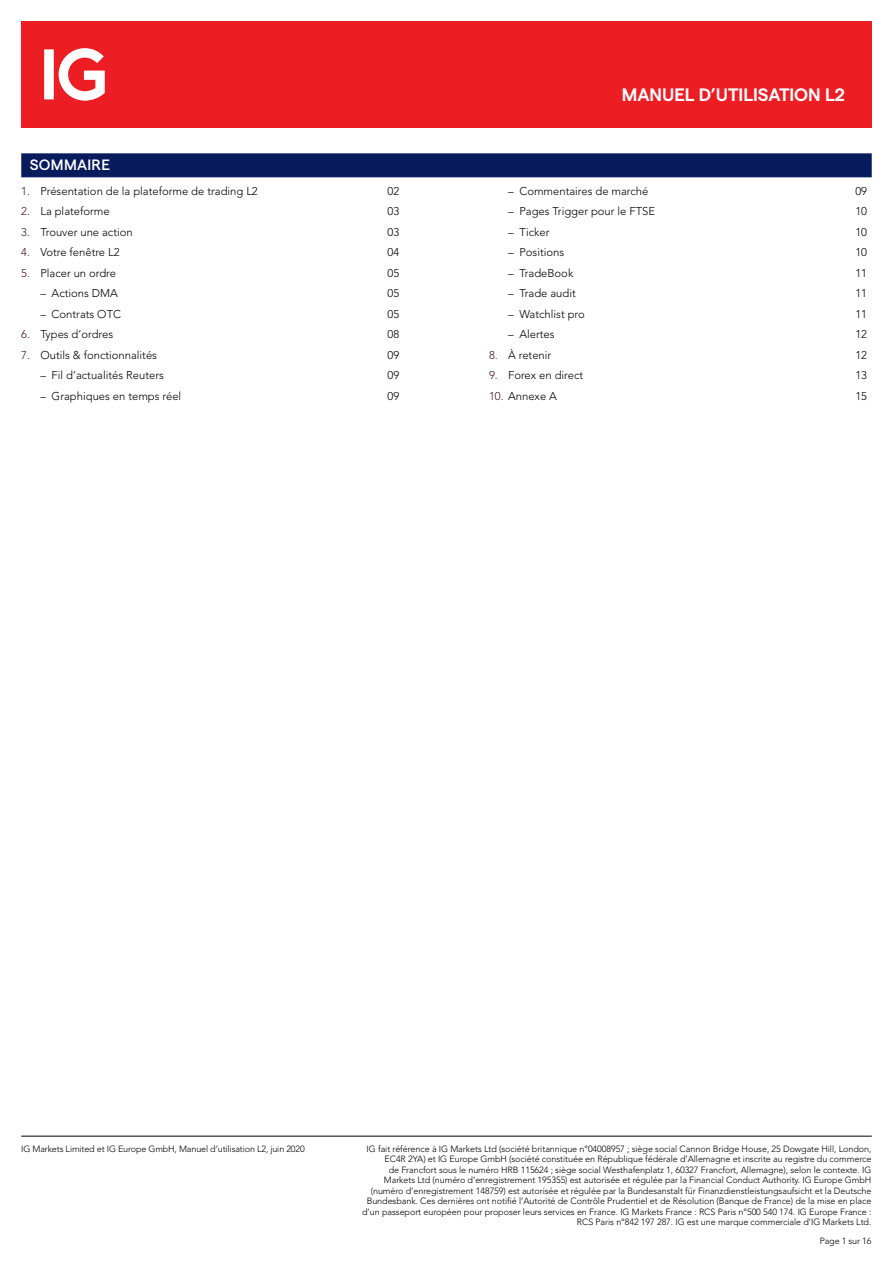
<style>
.page{position:relative;width:893px;height:1263px;background:#fff}
.page>*{position:absolute;margin:0;border:0;box-sizing:border-box;transform-origin:0 0}
.t1{font:600 18px "Matter SQ";color:#fff}
.t2{font:500 15px "Matter SQ";letter-spacing:.02em;color:#fff}
.t3{font:300 11.25px "Avenir LT Std";color:#000}
.t4{font:300 9px/10.5px "Avenir LT Std";letter-spacing:-.005em;color:#000;text-align:right}
.s1{color:#4b1322}
</style>
<div class="page">
<div style="left:21px;top:21px;width:851px;height:107px;background:#ed1d24"></div>
<svg style="left:44px;top:48px;width:61px;height:53px"></svg>
<hr style="left:21px;top:1136px;width:851px;height:1px;background:#000">
<div style="left:21px;top:153px;width:851px;height:24px;background:#081b5d"></div>
<h2 class="t2" style="left:30px;top:154px;width:82px">SOMMAIRE</h2>
<p class="t3" style="left:21px;top:184px;width:238px"><span class="s1">1.</span> Présentation de la plateforme de trading L2</p>
<p class="t3" style="left:388px;top:184px;width:13px">02</p>
<p class="t3" style="left:21px;top:205px;width:90px"><span class="s1">2.</span> La plateforme</p>
<p class="t3" style="left:388px;top:205px;width:13px">03</p>
<p class="t3" style="left:21px;top:225px;width:113px"><span class="s1">3.</span> Trouver une action</p>
<p class="t3" style="left:388px;top:225px;width:13px">03</p>
<p class="t3" style="left:21px;top:246px;width:100px"><span class="s1">4.</span> Votre fenêtre L2</p>
<p class="t3" style="left:388px;top:246px;width:13px">04</p>
<p class="t3" style="left:21px;top:266px;width:96px"><span class="s1">5.</span> Placer un ordre</p>
<p class="t3" style="left:388px;top:266px;width:13px">05</p>
<p class="t3" style="left:40px;top:287px;width:79px">– Actions DMA</p>
<p class="t3" style="left:388px;top:287px;width:13px">05</p>
<p class="t3" style="left:40px;top:307px;width:82px">– Contrats OTC</p>
<p class="t3" style="left:388px;top:307px;width:13px">05</p>
<p class="t3" style="left:21px;top:328px;width:93px"><span class="s1">6.</span> Types d’ordres</p>
<p class="t3" style="left:388px;top:328px;width:13px">08</p>
<p class="t3" style="left:21px;top:348px;width:137px"><span class="s1">7.</span> Outils &amp; fonctionnalités</p>
<p class="t3" style="left:388px;top:348px;width:13px">09</p>
<p class="t3" style="left:40px;top:369px;width:125px">– Fil d’actualités Reuters</p>
<p class="t3" style="left:388px;top:369px;width:13px">09</p>
<p class="t3" style="left:40px;top:389px;width:142px">– Graphiques en temps réel</p>
<p class="t3" style="left:388px;top:389px;width:13px">09</p>
<h1 class="t1" style="left:622px;top:81px;width:225px">MANUEL D’UTILISATION L2</h1>
<p class="t3" style="left:508px;top:184px;width:142px">– Commentaires de marché</p>
<p class="t3" style="left:855px;top:184px;width:13px">09</p>
<p class="t3" style="left:508px;top:205px;width:148px">– Pages Trigger pour le FTSE</p>
<p class="t3" style="left:855px;top:205px;width:13px">10</p>
<p class="t3" style="left:508px;top:225px;width:43px">– Ticker</p>
<p class="t3" style="left:855px;top:225px;width:13px">10</p>
<p class="t3" style="left:508px;top:246px;width:58px">– Positions</p>
<p class="t3" style="left:855px;top:246px;width:13px">10</p>
<p class="t3" style="left:508px;top:266px;width:67px">– TradeBook</p>
<p class="t3" style="left:855px;top:266px;width:13px">11</p>
<p class="t3" style="left:508px;top:287px;width:69px">– Trade audit</p>
<p class="t3" style="left:855px;top:287px;width:13px">11</p>
<p class="t3" style="left:508px;top:307px;width:78px">– Watchlist pro</p>
<p class="t3" style="left:855px;top:307px;width:13px">11</p>
<p class="t3" style="left:508px;top:328px;width:48px">– Alertes</p>
<p class="t3" style="left:855px;top:328px;width:13px">12</p>
<p class="t3" style="left:489px;top:348px;width:64px"><span class="s1">8.</span> À retenir</p>
<p class="t3" style="left:855px;top:348px;width:13px">12</p>
<p class="t3" style="left:489px;top:369px;width:96px"><span class="s1">9.</span> Forex en direct</p>
<p class="t3" style="left:855px;top:369px;width:13px">13</p>
<p class="t3" style="left:489px;top:389px;width:69px"><span class="s1">10.</span> Annexe A</p>
<p class="t3" style="left:855px;top:389px;width:13px">15</p>
<p class="t4" style="left:21px;top:1143px;width:285px">IG Markets Limited et IG Europe GmbH, Manuel d’utilisation L2, juin 2020</p>
<p class="t4" style="left:362px;top:1143px;width:511px">IG fait référence à IG Markets Ltd (société britannique n°04008957 ; siège social Cannon Bridge House, 25 Dowgate Hill, London, EC4R 2YA) et IG Europe GmbH (société constituée en République fédérale d’Allemagne et inscrite au registre du commerce<br>de Francfort sous le numéro HRB 115624 ; siège social Westhafenplatz 1, 60327 Francfort, Allemagne), selon le contexte. IG Markets Ltd (numéro d’enregistrement 195355) est autorisée et régulée par la Financial Conduct Authority. IG Europe GmbH (numéro d’enregistrement 148759) est autorisée et régulée par la Bundesanstalt für Finanzdienstleistungsaufsicht et la Deutsche Bundesbank. Ces dernières ont notifié l’Autorité de Contrôle Prudentiel et de Résolution (Banque de France) de la mise en place d’un passeport européen pour proposer leurs services en France. IG Markets France : RCS Paris n°500 540 174. IG Europe France :<br>RCS Paris n°842 197 287. IG est une marque commerciale d’IG Markets Ltd.</p>
<p class="t4" style="left:820px;top:1235px;width:53px">Page 1 sur 16</p>
</div>
